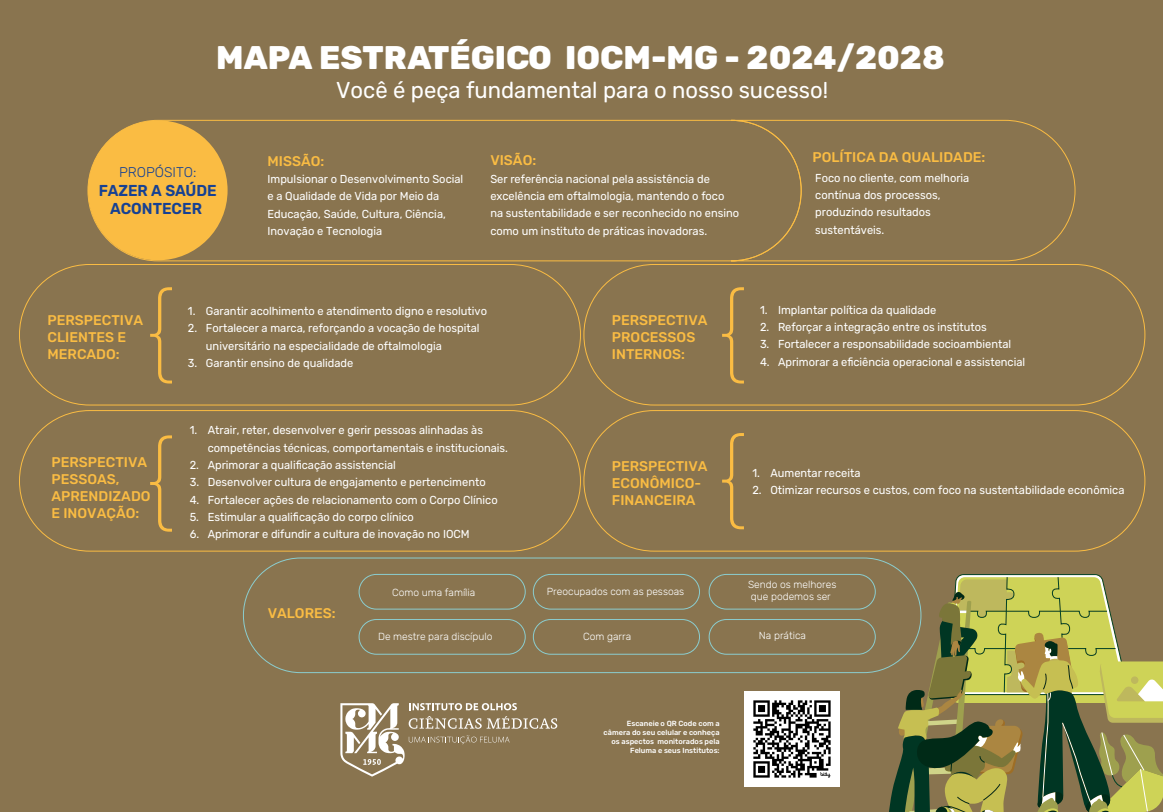
<style>
.page{position:relative;width:1163px;height:812px;background:#fff}
.page>*{position:absolute;margin:0;border:0;box-sizing:border-box;transform-origin:0 0}
.t1{font:200 102.7px "Montserrat";color:#fabc43;scale:.96 1}
.t2{font:800 32.7px "Rubik";color:#fff}
.t3{font:22.9px "Rubik";color:#fff;scale:.96 1}
.t4{font:600 15.8px/18.2px "Rubik";color:#164193;text-align:center;scale:.96 1}
.t5{font:500 14px/16.8px "Rubik";color:#fabc43}
.t6{font:300 14px "Rubik";color:#164193}
.t7{font:11.5px/17.3px "Rubik";color:#fff;scale:.96 1}
.t8{font:300 10.3px/12.3px "Rubik";color:#fff}
.t9{font:500 7.4px/8.9px "Rubik";color:#fff;text-align:right}
</style>
<div class="page">
<div style="left:1px;top:0;width:1161px;height:811px;background:#89744f"></div>
<svg style="left:340px;top:703px;width:217px;height:73px"></svg>
<svg style="left:885px;top:574px;width:277px;height:237px"></svg>
<div style="left:19px;top:410px;width:562px;height:141px;border:1px solid #fabc43;border-radius:70px"></div>
<div style="left:583px;top:410px;width:562px;height:141px;border:1px solid #fabc43;border-radius:70px"></div>
<div style="left:19px;top:264px;width:562px;height:141px;border:1px solid #fabc43;border-radius:70px"></div>
<div style="left:583px;top:264px;width:562px;height:141px;border:1px solid #fabc43;border-radius:70px"></div>
<div style="left:358px;top:573px;width:167px;height:36px;border:1px solid #8bcdcf;border-radius:17px"></div>
<div style="left:358px;top:618px;width:167px;height:36px;border:1px solid #8bcdcf;border-radius:17px"></div>
<div style="left:533px;top:573px;width:167px;height:36px;border:1px solid #8bcdcf;border-radius:17px"></div>
<div style="left:533px;top:618px;width:167px;height:36px;border:1px solid #8bcdcf;border-radius:17px"></div>
<div style="left:708px;top:573px;width:167px;height:36px;border:1px solid #8bcdcf;border-radius:17px"></div>
<div style="left:708px;top:618px;width:167px;height:36px;border:1px solid #8bcdcf;border-radius:17px"></div>
<div style="left:243px;top:557px;width:678px;height:115px;border:1px solid #8bcdcf;border-radius:57px"></div>
<div style="left:87px;top:120px;width:714px;height:141px;border:1px solid #fabc43;border-radius:70px"></div>
<div style="left:88px;top:120px;width:139px;height:140px;background:#fabc43;border-radius:50%"></div>
<svg style="left:730px;top:119px;width:345px;height:143px"></svg>
<img style="left:745px;top:691px;width:94px;height:95px">
<h2 class="t2" style="left:216px;top:39px;width:730px">MAPA ESTRATÉGICO IOCM-MG - 2024/2028</h2>
<h3 class="t3" style="left:336px;top:78px;width:514px">Você é peça fundamental para o nosso sucesso!</h3>
<p class="t6" style="left:119px;top:164px;width:79px">PROPÓSITO:</p>
<h3 class="t4" style="left:99px;top:181px;width:124px">FAZER A SAÚDE<br>ACONTECER</h3>
<p class="t5" style="left:812px;top:149px;width:174px">POLÍTICA DA QUALIDADE:</p>
<p class="t5" style="left:490px;top:152px;width:47px">VISÃO:</p>
<p class="t7" style="left:490px;top:170px;width:261px">Ser referência nacional pela assistência de excelência em oftalmologia, mantendo o foco na sustentabilidade e ser reconhecido no ensino como um instituto de práticas inovadoras.</p>
<p class="t5" style="left:267px;top:152px;width:58px">MISSÃO:</p>
<p class="t7" style="left:267px;top:170px;width:205px">Impulsionar o Desenvolvimento Social e a Qualidade de Vida por Meio da<br>Educação, Saúde, Cultura, Ciência,<br>Inovação e Tecnologia</p>
<p class="t7" style="left:815px;top:169px;width:162px">Foco no cliente, com melhoria contínua dos processos, produzindo resultados sustentáveis.</p>
<h1 class="t1" style="left:144px;top:258px;width:33px">{</h1>
<p class="t5" style="left:47px;top:312px;width:97px">PERSPECTIVA<br>CLIENTES E<br>MERCADO:</p>
<p class="t7" style="left:188px;top:302px;width:313px">1. Garantir acolhimento e atendimento digno e resolutivo</p>
<p class="t7" style="left:206px;top:319px;width:286px;text-indent:-18px">2. Fortalecer a marca, reforçando a vocação de hospital universitário na especialidade de oftalmologia</p>
<p class="t7" style="left:188px;top:354px;width:174px">3. Garantir ensino de qualidade</p>
<h1 class="t1" style="left:144px;top:406px;width:33px">{</h1>
<p class="t5" style="left:52px;top:454px;width:101px">PERSPECTIVA<br>PESSOAS,<br>APRENDIZADO<br>E INOVAÇÃO:</p>
<p class="t7" style="left:208px;top:422px;width:314px;text-indent:-18px">1. Atrair, reter, desenvolver e gerir pessoas alinhadas às competências técnicas, comportamentais e institucionais.</p>
<p class="t7" style="left:190px;top:456px;width:216px">2. Aprimorar a qualificação assistencial</p>
<p class="t7" style="left:190px;top:473px;width:310px">3. Desenvolver cultura de engajamento e pertencimento</p>
<p class="t7" style="left:190px;top:491px;width:322px">4. Fortalecer ações de relacionamento com o Corpo Clínico</p>
<p class="t7" style="left:190px;top:508px;width:235px">5. Estimular a qualificação do corpo clínico</p>
<p class="t7" style="left:190px;top:525px;width:293px">6. Aprimorar e difundir a cultura de inovação no IOCM</p>
<p class="t5" style="left:268px;top:604px;width:69px">VALORES:</p>
<p class="t8" style="left:392px;top:586px;width:85px">Como uma família</p>
<p class="t8" style="left:378px;top:630px;width:116px">De mestre para discípulo</p>
<p class="t5" style="left:612px;top:312px;width:97px">PERSPECTIVA<br>PROCESSOS<br>INTERNOS:</p>
<h1 class="t1" style="left:715px;top:258px;width:33px">{</h1>
<p class="t7" style="left:760px;top:301px;width:185px">1. Implantar política da qualidade</p>
<p class="t7" style="left:760px;top:318px;width:238px">2. Reforçar a integração entre os institutos</p>
<p class="t7" style="left:760px;top:336px;width:263px">3. Fortalecer a responsabilidade socioambiental</p>
<p class="t7" style="left:760px;top:353px;width:278px">4. Aprimorar a eficiência operacional e assistencial</p>
<p class="t5" style="left:612px;top:458px;width:97px">PERSPECTIVA<br>ECONÔMICO-<br>FINANCEIRA</p>
<h1 class="t1" style="left:715px;top:403px;width:33px">{</h1>
<p class="t7" style="left:752px;top:464px;width:114px">1. Aumentar receita</p>
<p class="t7" style="left:752px;top:481px;width:389px">2. Otimizar recursos e custos, com foco na sustentabilidade econômica</p>
<p class="t8" style="left:547px;top:585px;width:139px">Preocupados com as pessoas</p>
<p class="t8" style="left:583px;top:630px;width:50px">Com garra</p>
<p class="t8" style="left:748px;top:578px;width:90px">Sendo os melhores que podemos ser</p>
<p class="t8" style="left:759px;top:629px;width:49px">Na prática</p>
<p class="t9" style="left:603px;top:718px;width:117px">Escaneie o QR Code com a câmera do seu celular e conheça os aspectos monitorados pela<br>Feluma e seus Institutos:</p>
</div>
